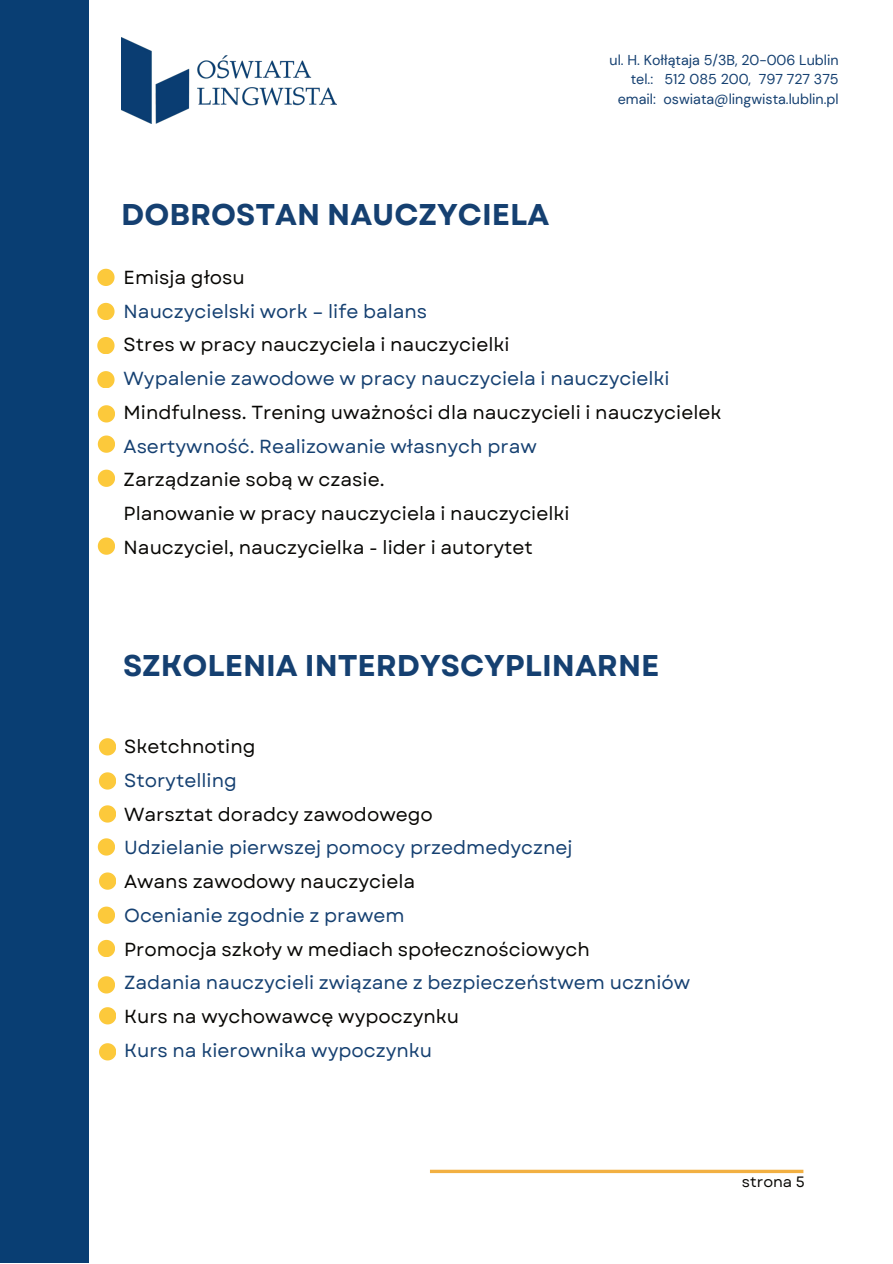
<style>
.page{position:relative;width:893px;height:1264px;background:#fff}
.page>*{position:absolute;margin:0;border:0;box-sizing:border-box;transform-origin:0 0}
.t1{font:700 30px "Garet";color:#154071}
.t2{font:18.9px/33.8px "Garet";color:#080704}
.t3{font:18.9px "Garet";color:#154071}
.t4{font:15px "Garet";color:#080704}
.t5{font:14.25px/19.4px "DM Sans";color:#154071;text-align:right}
</style>
<div class="page">
<div style="left:0;top:0;width:89px;height:1262px;background:#093e73"></div>
<img style="left:121px;top:37px;width:215px;height:87px">
<svg style="left:430px;top:1169px;width:373px;height:4px"></svg>
<svg style="left:97px;top:269px;width:17px;height:16px"></svg>
<svg style="left:97px;top:303px;width:17px;height:17px"></svg>
<svg style="left:97px;top:337px;width:17px;height:17px"></svg>
<svg style="left:97px;top:371px;width:17px;height:17px"></svg>
<svg style="left:98px;top:405px;width:17px;height:17px"></svg>
<svg style="left:98px;top:435px;width:17px;height:17px"></svg>
<svg style="left:98px;top:469px;width:17px;height:17px"></svg>
<svg style="left:98px;top:537px;width:17px;height:17px"></svg>
<svg style="left:99px;top:738px;width:17px;height:17px"></svg>
<svg style="left:99px;top:772px;width:17px;height:17px"></svg>
<svg style="left:99px;top:805px;width:17px;height:17px"></svg>
<svg style="left:98px;top:838px;width:17px;height:17px"></svg>
<svg style="left:99px;top:872px;width:17px;height:17px"></svg>
<svg style="left:98px;top:906px;width:17px;height:17px"></svg>
<svg style="left:98px;top:939px;width:17px;height:17px"></svg>
<svg style="left:98px;top:976px;width:17px;height:17px"></svg>
<svg style="left:99px;top:1007px;width:17px;height:17px"></svg>
<svg style="left:99px;top:1043px;width:17px;height:17px"></svg>
<h1 class="t1" style="left:121px;top:196px;width:429px">DOBROSTAN NAUCZYCIELA</h1>
<p class="t5" style="left:609px;top:50px;width:230px">ul. H. Kołłątaja 5/3B, 20-006 Lublin tel.: 512 085 200, 797 727 375 email: oswiata@lingwista.lublin.pl</p>
<p class="t2" style="left:124px;top:261px;width:123px">Emisja głosu</p>
<p class="t3" style="left:124px;top:299px;width:305px">Nauczycielski work – life balans</p>
<p class="t2" style="left:124px;top:328px;width:387px">Stres w pracy nauczyciela i nauczycielki</p>
<p class="t3" style="left:124px;top:367px;width:547px">Wypalenie zawodowe w pracy nauczyciela i nauczycielki</p>
<p class="t2" style="left:124px;top:396px;width:599px">Mindfulness. Trening uważności dla nauczycieli i nauczycielek</p>
<p class="t3" style="left:124px;top:434px;width:414px">Asertywność. Realizowanie własnych praw</p>
<p class="t2" style="left:124px;top:463px;width:447px">Zarządzanie sobą w czasie.<br>Planowanie w pracy nauczyciela i nauczycielki<br>Nauczyciel, nauczycielka - lider i autorytet</p>
<h1 class="t1" style="left:123px;top:647px;width:537px">SZKOLENIA INTERDYSCYPLINARNE</h1>
<p class="t2" style="left:124px;top:730px;width:133px">Sketchnoting</p>
<p class="t3" style="left:124px;top:768px;width:114px">Storytelling</p>
<p class="t2" style="left:124px;top:797px;width:310px">Warsztat doradcy zawodowego</p>
<p class="t3" style="left:124px;top:836px;width:450px">Udzielanie pierwszej pomocy przedmedycznej</p>
<p class="t2" style="left:124px;top:865px;width:292px">Awans zawodowy nauczyciela</p>
<p class="t3" style="left:124px;top:903px;width:282px">Ocenianie zgodnie z prawem</p>
<p class="t2" style="left:124px;top:932px;width:467px">Promocja szkoły w mediach społecznościowych</p>
<p class="t3" style="left:124px;top:971px;width:567px">Zadania nauczycieli związane z bezpieczeństwem uczniów</p>
<p class="t2" style="left:124px;top:1000px;width:336px">Kurs na wychowawcę wypoczynku</p>
<p class="t3" style="left:124px;top:1038px;width:309px">Kurs na kierownika wypoczynku</p>
<p class="t4" style="left:741px;top:1172px;width:64px">strona 5</p>
</div>
